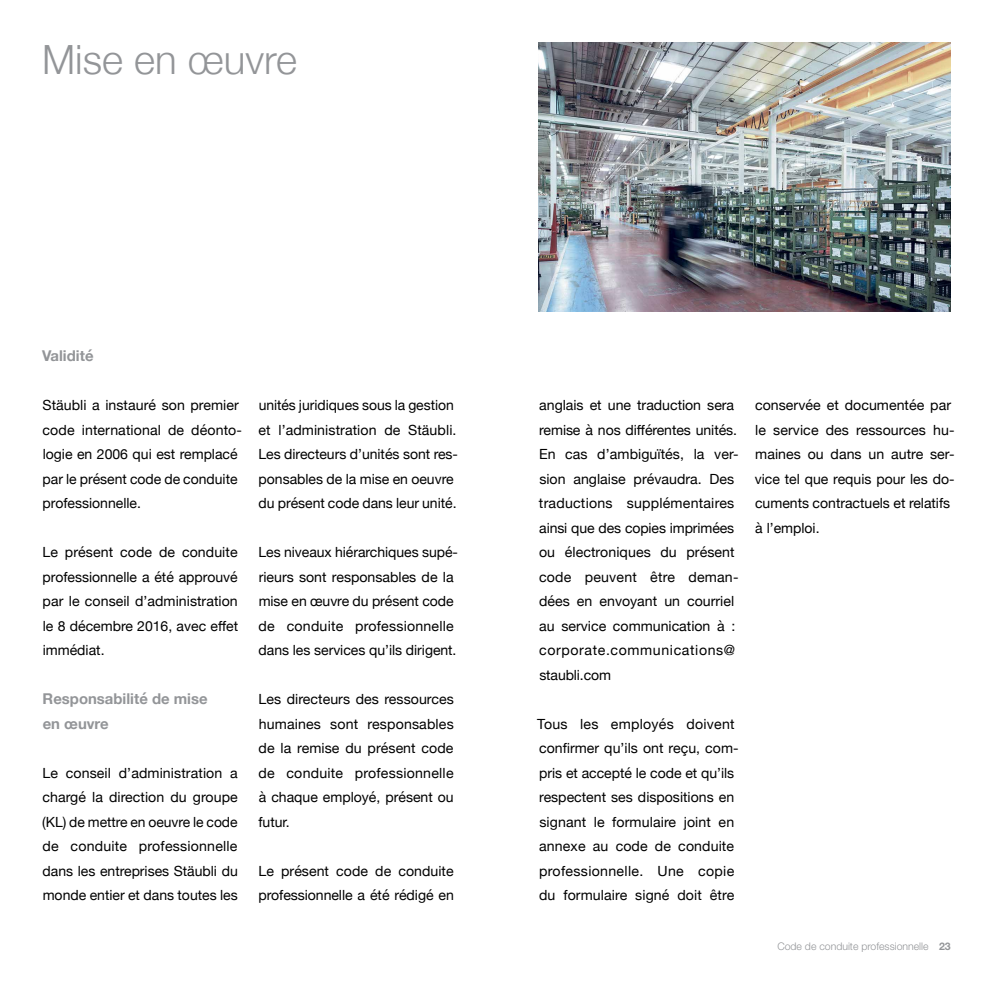
<style>
.page{position:relative;width:993px;height:993px;background:#fff}
.page>*{position:absolute;margin:0;border:0;box-sizing:border-box;transform-origin:0 0}
.t1{font:300 40.25px "Helvetica Neue";color:#939598}
.t2{font:700 14.88px/24.5px "Helvetica Neue";color:#939598}
.t3{font:14px/24.5px "Helvetica Neue";color:#000}
.t4{font:300 10.5px "Helvetica Neue LT Std";color:#939598}
.s1{font-weight:700}
</style>
<div class="page">
<img style="left:538px;top:42px;width:412px;height:270px">
<h1 class="t1" style="left:42px;top:27px;width:256px">Mise en œuvre</h1>
<p class="t2" style="left:42px;top:344px;width:53px">Validité</p>
<p class="t3" style="left:42px;top:393px;width:201px">Stäubli a instauré son premier code international de déonto&shy;logie en 2006 qui est remplacé par le présent code de conduite professionnelle.</p>
<p class="t3" style="left:42px;top:540px;width:197px;text-align:justify">Le présent code de conduite professionnelle a été approuvé par le conseil d’administration le 8 décembre 2016, avec effet immédiat.</p>
<p class="t2" style="left:43px;top:687px;width:166px">Responsabilité de mise en œuvre</p>
<p class="t3" style="left:42px;top:761px;width:197px;text-align:justify">Le conseil d’administration a chargé la direction du groupe (KL) de mettre en oeuvre le code de conduite professionnelle dans les entreprises Stäubli du monde entier et dans toutes les</p>
<p class="t3" style="left:258px;top:393px;width:201px">unités juridiques sous la gestion et l’administration de Stäubli.<br>Les directeurs d’unités sont res&shy;ponsables de la mise en oeuvre du présent code dans leur unité.</p>
<p class="t3" style="left:258px;top:540px;width:201px">Les niveaux hiérarchiques supé&shy;rieurs sont responsables de la mise en œuvre du présent code de conduite professionnelle dans les services qu’ils dirigent.</p>
<p class="t3" style="left:258px;top:687px;width:197px;text-align:justify">Les directeurs des ressources humaines sont responsables de la remise du présent code de conduite professionnelle à chaque employé, présent ou futur.</p>
<p class="t3" style="left:258px;top:859px;width:197px">Le présent code de conduite professionnelle a été rédigé en</p>
<p class="t3" style="left:539px;top:393px;width:201px">anglais et une traduction sera remise à nos différentes unités.<br>En cas d’ambiguïtés, la ver&shy;sion anglaise prévaudra. Des traductions supplémentaires ainsi que des copies imprimées ou électroniques du présent code peuvent être deman&shy;dées en envoyant un courriel au service communication à : corporate.communications@ staubli.com</p>
<p class="t3" style="left:537px;top:712px;width:203px">Tous les employés doivent confirmer qu’ils ont reçu, com&shy;pris et accepté le code et qu’ils respectent ses dispositions en signant le formulaire joint en annexe au code de conduite professionnelle. Une copie du formulaire signé doit être</p>
<p class="t3" style="left:754px;top:393px;width:201px">conservée et documentée par le service des ressources hu&shy;maines ou dans un autre ser&shy;vice tel que requis pour les do&shy;cuments contractuels et relatifs à l’emploi.</p>
<p class="t4" style="left:777px;top:939px;width:175px">Code de conduite professionnelle <span class="s1">23</span></p>
</div>
